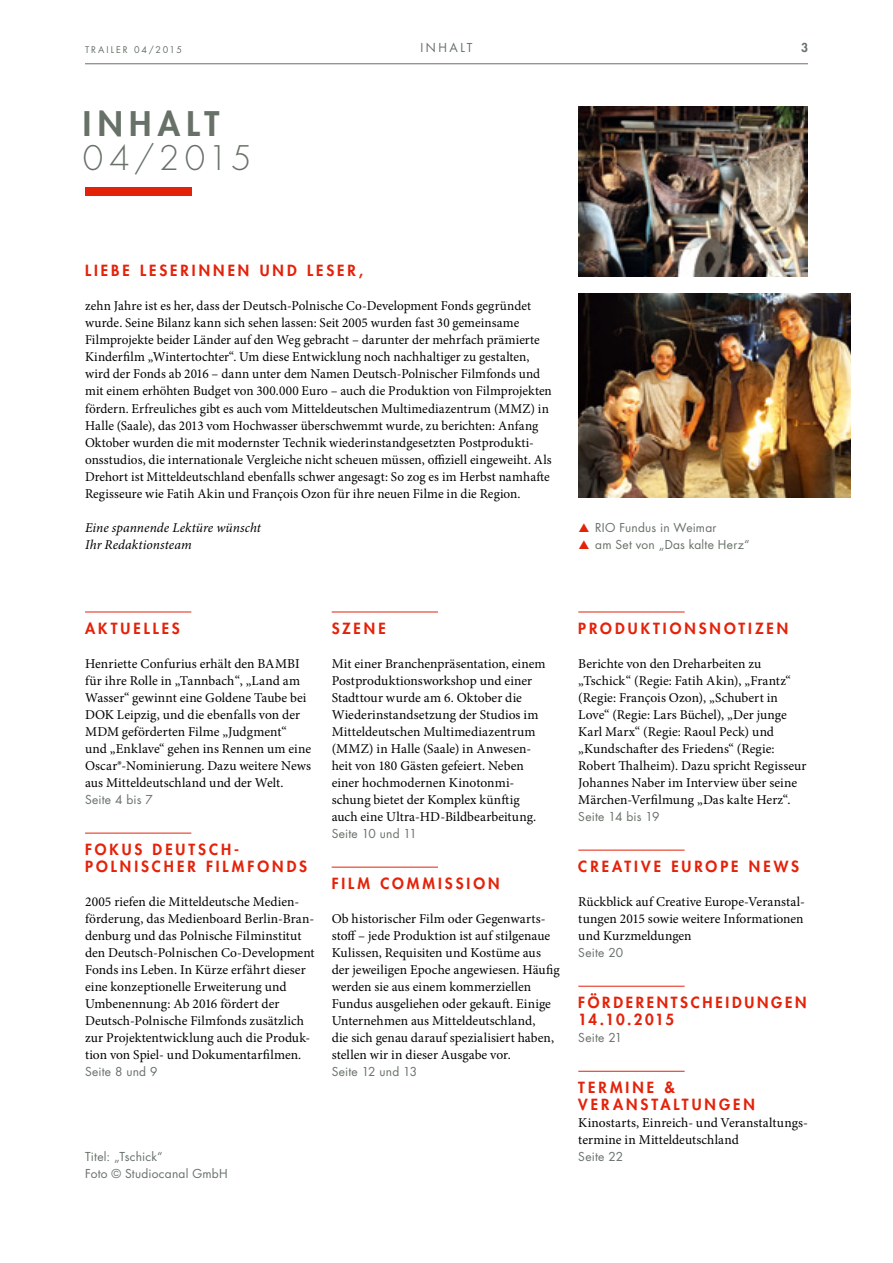
<style>
.page{position:relative;width:893px;height:1263px;background:#fff}
.page>*{position:absolute;margin:0;border:0;box-sizing:border-box;transform-origin:0 0}
.t1{font:300 33px "Futura Std";letter-spacing:.125em;color:#677168}
.t2{font:800 33px "Futura Std";letter-spacing:.195em;color:#677168}
.t3{font:800 15px/17px "Futura Std";letter-spacing:.2em;color:#e4220a}
.t4{font:800 15px/17px "Futura Std";letter-spacing:.18em;color:#e4220a}
.t5{font:13.5px/17px "Minion Pro";color:#000}
.t6{font:italic 13.5px/17px "Minion Pro";letter-spacing:.005em;color:#000}
.t7{font:12px/17px "Futura Std";letter-spacing:.015em;color:#677168}
.t8{font:800 12px "Futura Std";color:#677168}
.t9{font:9px "Futura Std";letter-spacing:.215em;color:#677168}
</style>
<div class="page">
<hr style="left:85px;top:63px;width:723px;height:1px;background:#677168">
<div style="left:85px;top:187px;width:106px;height:9px;background:#e4220a"></div>
<hr style="left:85px;top:612px;width:106px;height:1px;background:#e4220a">
<hr style="left:85px;top:833px;width:106px;height:1px;background:#e4220a">
<hr style="left:332px;top:612px;width:106px;height:1px;background:#e4220a">
<hr style="left:332px;top:867px;width:106px;height:1px;background:#e4220a">
<hr style="left:578px;top:612px;width:107px;height:1px;background:#e4220a">
<hr style="left:578px;top:850px;width:107px;height:1px;background:#e4220a">
<hr style="left:578px;top:986px;width:107px;height:1px;background:#e4220a">
<hr style="left:578px;top:1071px;width:107px;height:1px;background:#e4220a">
<img style="left:578px;top:293px;width:272px;height:204px">
<img style="left:578px;top:106px;width:230px;height:170px">
<p class="t9" style="left:85px;top:43px;width:98px">TRAILER 04/2015</p>
<p class="t7" style="left:420px;top:40px;width:54px">INHALT</p>
<p class="t8" style="left:801px;top:40px;width:8px">3</p>
<h1 class="t2" style="left:83px;top:103px;width:138px">INHALT</h1>
<h1 class="t1" style="left:83px;top:138px;width:170px">04/2015</h1>
<p class="t3" style="left:85px;top:262px;width:280px">LIEBE LESERINNEN UND LESER,</p>
<p class="t5" style="left:85px;top:298px;width:468px">zehn Jahre ist es her, dass der Deutsch-Polnische Co-Development Fonds gegründet wurde. Seine Bilanz kann sich sehen lassen: Seit 2005 wurden fast 30 gemeinsame Filmprojekte beider Länder auf den Weg gebracht – darunter der mehrfach prämierte Kinderfilm „Wintertochter“. Um diese Entwicklung noch nachhaltiger zu gestalten, wird der Fonds ab 2016 – dann unter dem Namen Deutsch-Polnischer Filmfonds und mit einem erhöhten Budget von 300.000 Euro – auch die Produktion von Filmprojekten fördern. Erfreuliches gibt es auch vom Mitteldeutschen Multimediazentrum (MMZ) in Halle (Saale), das 2013 vom Hochwasser überschwemmt wurde, zu berichten: Anfang Oktober wurden die mit modernster Technik wiederinstandgesetzten Postprodukti&shy;onsstudios, die internationale Vergleiche nicht scheuen müssen, offiziell eingeweiht. Als Drehort ist Mitteldeutschland ebenfalls schwer angesagt: So zog es im Herbst namhafte Regisseure wie Fatih Akin und François Ozon für ihre neuen Filme in die Region.</p>
<p class="t6" style="left:85px;top:519px;width:177px">Eine spannende Lektüre wünscht<br>Ihr Redaktionsteam</p>
<p class="t7" style="left:595px;top:519px;width:156px">RIO Fundus in Weimar<br>am Set von „Das kalte Herz“</p>
<p class="t3" style="left:85px;top:620px;width:96px">AKTUELLES</p>
<p class="t5" style="left:85px;top:655px;width:228px">Henriette Confurius erhält den BAMBI für ihre Rolle in „Tannbach“, „Land am Wasser“ gewinnt eine Goldene Taube bei DOK Leipzig, und die ebenfalls von der MDM geförderten Filme „Judgment“ und „Enklave“ gehen ins Rennen um eine Oscar®-Nominierung. Dazu weitere News aus Mitteldeutschland und der Welt.</p>
<p class="t7" style="left:85px;top:791px;width:69px">Seite 4 bis 7</p>
<p class="t3" style="left:85px;top:841px;width:223px">FOKUS DEUTSCH-<br>POLNISCHER FILMFONDS</p>
<p class="t5" style="left:85px;top:893px;width:231px">2005 riefen die Mitteldeutsche Medien&shy;förderung, das Medienboard Berlin-Bran&shy;denburg und das Polnische Filminstitut den Deutsch-Polnischen Co-Development Fonds ins Leben. In Kürze erfährt dieser eine konzeptionelle Erweiterung und Umbenennung: Ab 2016 fördert der Deutsch-Polnische Filmfonds zusätzlich zur Projektentwicklung auch die Produk&shy;tion von Spiel- und Dokumentarfilmen.</p>
<p class="t7" style="left:85px;top:1063px;width:74px">Seite 8 und 9</p>
<p class="t3" style="left:332px;top:620px;width:56px">SZENE</p>
<p class="t5" style="left:332px;top:655px;width:215px">Mit einer Branchenpräsentation, einem Postproduktionsworkshop und einer Stadttour wurde am 6. Oktober die Wiederinstandsetzung der Studios im Mitteldeutschen Multimediazentrum (MMZ) in Halle (Saale) in Anwesen&shy;heit von 180 Gästen gefeiert. Neben einer hochmodernen Kinotonmi&shy;schung bietet der Komplex künftig auch eine Ultra-HD-Bildbearbeitung.</p>
<p class="t7" style="left:332px;top:825px;width:87px">Seite 10 und 11</p>
<p class="t3" style="left:332px;top:875px;width:169px">FILM COMMISSION</p>
<p class="t5" style="left:332px;top:910px;width:230px">Ob historischer Film oder Gegenwarts&shy;stoff – jede Produktion ist auf stilgenaue Kulissen, Requisiten und Kostüme aus der jeweiligen Epoche angewiesen. Häufig werden sie aus einem kommerziellen Fundus ausgeliehen oder gekauft. Einige Unternehmen aus Mitteldeutschland,<br>die sich genau darauf spezialisiert haben, stellen wir in dieser Ausgabe vor.</p>
<p class="t7" style="left:332px;top:1063px;width:87px">Seite 12 und 13</p>
<p class="t7" style="left:85px;top:1148px;width:144px">Titel: „Tschick“<br>Foto © Studiocanal GmbH</p>
<p class="t3" style="left:578px;top:620px;width:211px">PRODUKTIONSNOTIZEN</p>
<p class="t5" style="left:578px;top:655px;width:230px">Berichte von den Dreharbeiten zu „Tschick“ (Regie: Fatih Akin), „Frantz“ (Regie: François Ozon), „Schubert in Love“ (Regie: Lars Büchel), „Der junge Karl Marx“ (Regie: Raoul Peck) und „Kundschafter des Friedens“ (Regie:<br>Robert Thalheim). Dazu spricht Regisseur Johannes Naber im Interview über seine Märchen-Verfilmung „Das kalte Herz“.</p>
<p class="t7" style="left:578px;top:808px;width:83px">Seite 14 bis 19</p>
<p class="t3" style="left:578px;top:858px;width:222px">CREATIVE EUROPE NEWS</p>
<p class="t5" style="left:578px;top:893px;width:228px;text-align:justify">Rückblick auf Creative Europe-Veranstal&shy;tungen 2015 sowie weitere Informationen und Kurzmeldungen</p>
<p class="t7" style="left:578px;top:944px;width:46px">Seite 20</p>
<p class="t4" style="left:578px;top:994px;width:230px">FÖRDERENTSCHEIDUNGEN<br>14.10.2015</p>
<p class="t7" style="left:578px;top:1029px;width:45px">Seite 21</p>
<p class="t3" style="left:578px;top:1079px;width:178px">TERMINE &amp;<br>VERANSTALTUNGEN</p>
<p class="t5" style="left:578px;top:1114px;width:231px">Kinostarts, Einreich- und Veranstaltungs&shy;termine in Mitteldeutschland</p>
<p class="t7" style="left:578px;top:1148px;width:46px">Seite 22</p>
</div>
